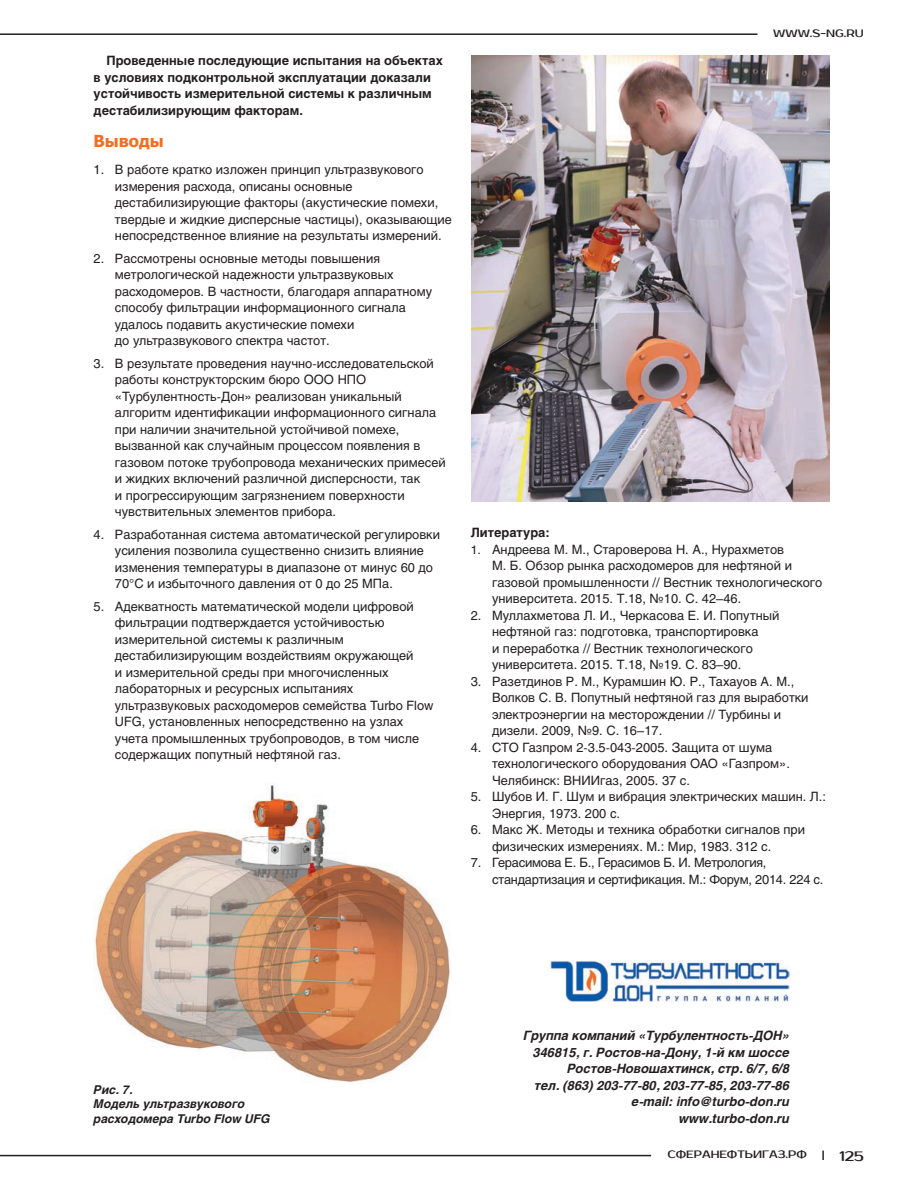
<style>
.page{position:relative;width:915px;height:1191px;background:#fff}
.page>*{position:absolute;margin:0;border:0;box-sizing:border-box;transform-origin:0 0}
.t1{font:700 16.5px "Tahoma";color:#f36e22}
.t2{font:13.5px "Prosto";color:#231f20}
.t3{font:12.75px/16.5px "Helios";color:#231f20}
.t4{font:italic 700 12.75px/16.5px "Helios";color:#231f20;text-align:right}
.t5{font:700 12.75px/16.5px "Helios";color:#231f20}
.t6{font:12.75px/16.5px "Helios";letter-spacing:-.02em;color:#231f20}
.t7{font:italic 700 12px/14.4px "Helios";color:#231f20}
.t8{font:10.5px "Prosto";color:#231f20}
.s1{font-size:12px}
</style>
<div class="page">
<img style="left:550px;top:960px;width:239px;height:41px">
<hr style="left:0;top:1154px;width:651px;height:2px;background:#231f20">
<hr style="left:0;top:33px;width:757px;height:2px;background:#231f20">
<img style="left:471px;top:55px;width:358px;height:447px">
<img style="left:95px;top:783px;width:355px;height:299px">
<p class="t5" style="left:94px;top:52px;width:350px;text-indent:13px">Проведенные последующие испытания на объектах в условиях подконтрольной эксплуатации доказали устойчивость измерительной системы к различным дестабилизирующим факторам.</p>
<p class="t1" style="left:94px;top:129px;width:72px">Выводы</p>
<p class="t3" style="left:115px;top:161px;width:338px;text-indent:-21px">1. В работе кратко изложен принцип ультразвукового измерения расхода, описаны основные дестабилизирующие факторы (акустические помехи, твердые и жидкие дисперсные частицы), оказывающие непосредственное влияние на результаты измерений.</p>
<p class="t3" style="left:115px;top:250px;width:319px;text-indent:-21px">2. Рассмотрены основные методы повышения метрологической надежности ультразвуковых расходомеров. В частности, благодаря аппаратному способу фильтрации информационного сигнала удалось подавить акустические помехи<br>до ультразвукового спектра частот.</p>
<p class="t3" style="left:115px;top:355px;width:332px;text-indent:-21px">3. В результате проведения научно-исследовательской работы конструкторским бюро ООО НПО «Турбулентность-Дон» реализован уникальный алгоритм идентификации информационного сигнала при наличии значительной устойчивой помехе, вызванной как случайным процессом появления в газовом потоке трубопровода механических примесей и жидких включений различной дисперсности, так<br>и прогрессирующим загрязнением поверхности чувствительных элементов прибора.</p>
<p class="t3" style="left:115px;top:526px;width:326px;text-indent:-21px">4. Разработанная система автоматической регулировки усиления позволила существенно снизить влияние изменения температуры в диапазоне от минус 60 до 70°С и избыточного давления от 0 до 25 МПа.</p>
<p class="t3" style="left:115px;top:598px;width:320px;text-indent:-21px">5. Адекватность математической модели цифровой фильтрации подтверждается устойчивостью измерительной системы к различным дестабилизирующим воздействиям окружающей<br>и измерительной среды при многочисленных лабораторных и ресурсных испытаниях ультразвуковых расходомеров семейства Turbo Flow UFG, установленных непосредственно на узлах учета промышленных трубопроводов, в том числе содержащих попутный нефтяной газ.</p>
<p class="t8" style="left:772px;top:27px;width:92px">WWW.S-NG.RU</p>
<p class="t5" style="left:470px;top:524px;width:80px">Литература:</p>
<p class="t3" style="left:492px;top:541px;width:332px;text-indent:-21px"><span class="s1">1.</span> Андреева М. М., Староверова Н. А., Нурахметов<br>М. Б. Обзор рынка расходомеров для нефтяной и газовой промышленности // Вестник технологического университета. 2015. Т.18, №10. С. 42–46.</p>
<p class="t3" style="left:492px;top:607px;width:289px;text-indent:-21px">2. Муллахметова Л. И., Черкасова Е. И. Попутный нефтяной газ: подготовка, транспортировка<br>и переработка // Вестник технологического университета. 2015. Т.18, №19. С. 83–90.</p>
<p class="t3" style="left:492px;top:673px;width:318px;text-indent:-21px">3. Разетдинов Р. М., Курамшин Ю. Р., Тахауов А. М., Волков С. В. Попутный нефтяной газ для выработки электроэнергии на месторождении // Турбины и дизели. 2009, №9. С. 16–17.</p>
<p class="t3" style="left:492px;top:739px;width:299px;text-indent:-21px">4. СТО Газпром 2-3.5-043-2005. Защита от шума технологического оборудования ОАО «Газпром».<br>Челябинск: ВНИИгаз, 2005. 37 с.</p>
<p class="t3" style="left:492px;top:788px;width:335px;text-indent:-21px">5. Шубов И. Г. Шум и вибрация электрических машин. Л.:<br>Энергия, 1973. 200 с.</p>
<p class="t3" style="left:492px;top:821px;width:314px;text-indent:-21px">6. Макс Ж. Методы и техника обработки сигналов при физических измерениях. М.: Мир, 1983. 312 с.</p>
<p class="t6" style="left:492px;top:854px;width:333px;text-indent:-21px">7. Герасимова Е. Б., Герасимов Б. И. Метрология, стандартизация и сертификация. М.: Форум, 2014. 224 с.</p>
<p class="t7" style="left:94px;top:1082px;width:178px">Рис. 7.<br>Модель ультразвукового расходомера Turbo Flow UFG</p>
<p class="t4" style="left:523px;top:1027px;width:267px">Группа компаний «Турбулентность-ДОН» 346815, г. Ростов-на-Дону, 1-й км шоссе Ростов-Новошахтинск, стр. 6/7, 6/8<br>тел. (863) 203-77-80, 203-77-85, 203-77-86 e-mail: info@turbo-don.ru www.turbo-don.ru</p>
<p class="t8" style="left:667px;top:1148px;width:141px">СФЕРАНЕФТЬИГАЗ.РФ</p>
<p class="t2" style="left:821px;top:1148px;width:44px"><sup>|</sup> 125</p>
</div>
